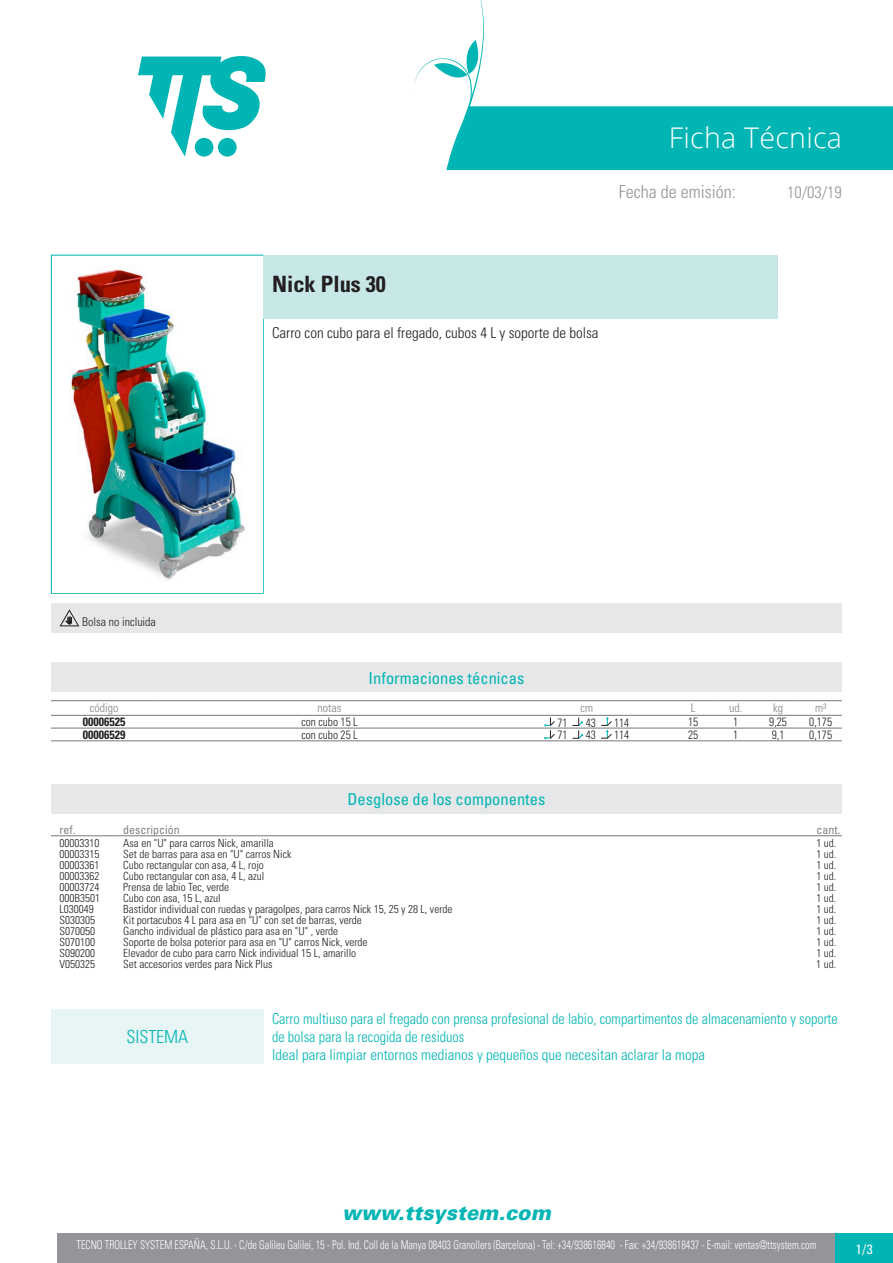
<style>
.page{position:relative;width:893px;height:1263px;background:#fff}
.page>*{position:absolute;margin:0;border:0;box-sizing:border-box;transform-origin:0 0}
.t1{font:300 28.5px "Open Sans";letter-spacing:.01em;color:#fff}
.t2{font:700 condensed 22.5px "Univers LT Std";color:#231f20}
.t3{font:italic 900 20.85px "Univers";color:#00b5b3;scale:.96 1}
.t4{font:300 condensed 18px "Univers";color:#939598}
.t5{font:300 condensed 18px "Univers LT Std";color:#00b5b3}
.t6{font:condensed 16.5px "Univers LT Std";color:#00b5b3}
.t7{font:condensed 16.5px "Univers";color:#00b5b3}
.t8{font:300 condensed 16.5px "Univers";color:#939598}
.t9{font:300 condensed 15px/18px "Univers LT Std";color:#00b5b3;scale:.95 1}
.t10{font:300 condensed 15px "Univers LT Std";color:#231f20}
.t11{font:condensed 13.5px "Univers";color:#fff}
.t12{font:300 condensed 12px "Univers";color:#fff;scale:.85 1}
.t13{font:300 condensed 12px "Univers";color:#231f20;scale:.95 1}
.t14{font:300 condensed 12px "Univers";color:#808285}
.t15{font:condensed 12px "Univers";color:#808285}
.t16{font:700 condensed 12px "Univers";color:#231f20}
.t17{font:300 condensed 12px "Univers";color:#231f20}
.t18{font:300 condensed 11.25px "Univers";color:#231f20}
</style>
<div class="page">
<svg style="left:138px;top:56px;width:128px;height:101px"></svg>
<div style="left:57px;top:1233px;width:779px;height:30px;background:#939598"></div>
<div style="left:836px;top:1233px;width:57px;height:30px;background:#00b5b3"></div>
<svg style="left:415px;top:0;width:478px;height:170px"></svg>
<div style="left:51px;top:255px;width:213px;height:339px;border:1px solid #00b5b3"></div>
<img style="left:52px;top:256px;width:210px;height:336px">
<div style="left:264px;top:255px;width:514px;height:63px;background:#c8e8e8"></div>
<div style="left:51px;top:603px;width:791px;height:29px;background:#e6e7e9"></div>
<svg style="left:60px;top:609px;width:19px;height:17px"></svg>
<div style="left:51px;top:662px;width:791px;height:30px;background:#e6e7e9"></div>
<hr style="left:51px;top:700px;width:106px;height:1px;background:#76787b">
<hr style="left:157px;top:700px;width:345px;height:1px;background:#76787b">
<hr style="left:502px;top:700px;width:170px;height:1px;background:#76787b">
<hr style="left:672px;top:700px;width:42px;height:1px;background:#76787b">
<hr style="left:714px;top:700px;width:43px;height:1px;background:#76787b">
<hr style="left:757px;top:700px;width:42px;height:1px;background:#76787b">
<hr style="left:799px;top:700px;width:43px;height:1px;background:#76787b">
<hr style="left:51px;top:715px;width:106px;height:1px;background:#76787b">
<hr style="left:157px;top:715px;width:345px;height:1px;background:#76787b">
<hr style="left:502px;top:715px;width:170px;height:1px;background:#76787b">
<hr style="left:672px;top:715px;width:42px;height:1px;background:#76787b">
<hr style="left:714px;top:715px;width:43px;height:1px;background:#76787b">
<hr style="left:757px;top:715px;width:42px;height:1px;background:#76787b">
<hr style="left:799px;top:715px;width:43px;height:1px;background:#76787b">
<hr style="left:51px;top:728px;width:106px;height:1px;background:#76787b">
<hr style="left:51px;top:740px;width:106px;height:1px;background:#76787b">
<hr style="left:157px;top:728px;width:345px;height:1px;background:#76787b">
<hr style="left:157px;top:740px;width:345px;height:1px;background:#76787b">
<hr style="left:502px;top:728px;width:170px;height:1px;background:#76787b">
<hr style="left:502px;top:740px;width:170px;height:1px;background:#76787b">
<hr style="left:672px;top:728px;width:42px;height:1px;background:#76787b">
<hr style="left:672px;top:740px;width:42px;height:1px;background:#76787b">
<hr style="left:714px;top:728px;width:43px;height:1px;background:#76787b">
<hr style="left:714px;top:740px;width:43px;height:1px;background:#76787b">
<hr style="left:757px;top:728px;width:42px;height:1px;background:#76787b">
<hr style="left:757px;top:740px;width:42px;height:1px;background:#76787b">
<hr style="left:799px;top:728px;width:43px;height:1px;background:#76787b">
<hr style="left:799px;top:740px;width:43px;height:1px;background:#76787b">
<svg style="left:544px;top:717px;width:11px;height:22px"></svg>
<svg style="left:573px;top:718px;width:10px;height:21px"></svg>
<svg style="left:601px;top:717px;width:11px;height:22px"></svg>
<div style="left:51px;top:784px;width:791px;height:29px;background:#e6e7e9"></div>
<hr style="left:51px;top:835px;width:64px;height:1px;background:#76787b">
<hr style="left:115px;top:835px;width:693px;height:1px;background:#76787b">
<hr style="left:808px;top:835px;width:34px;height:1px;background:#76787b">
<div style="left:51px;top:1009px;width:213px;height:54px;background:#e8f5f5"></div>
<p class="t1" style="left:669px;top:118px;width:175px">Ficha Técnica</p>
<p class="t4" style="left:619px;top:181px;width:118px">Fecha de emisión:</p>
<p class="t8" style="left:787px;top:182px;width:56px">10/03/19</p>
<p class="t2" style="left:272px;top:270px;width:115px">Nick Plus 30</p>
<p class="t10" style="left:272px;top:324px;width:328px">Carro con cubo para el fregado, cubos 4 L y soporte de bolsa</p>
<p class="t17" style="left:82px;top:615px;width:75px">Bolsa no incluida</p>
<p class="t7" style="left:369px;top:667px;width:157px">Informaciones técnicas</p>
<p class="t14" style="left:90px;top:701px;width:30px">código</p>
<p class="t14" style="left:318px;top:701px;width:25px">notas</p>
<p class="t14" style="left:580px;top:701px;width:14px">cm</p>
<p class="t14" style="left:691px;top:701px;width:6px">L</p>
<p class="t14" style="left:729px;top:701px;width:15px">ud.</p>
<p class="t14" style="left:773px;top:701px;width:11px">kg</p>
<p class="t14" style="left:815px;top:701px;width:13px">m³</p>
<p class="t16" style="left:83px;top:715px;width:44px">00006525</p>
<p class="t13" style="left:301px;top:715px;width:61px">con cubo 15 L</p>
<p class="t13" style="left:557px;top:715px;width:12px">71</p>
<p class="t13" style="left:586px;top:715px;width:12px">43</p>
<p class="t13" style="left:614px;top:715px;width:17px">114</p>
<p class="t13" style="left:688px;top:715px;width:12px">15</p>
<p class="t13" style="left:733px;top:715px;width:7px">1</p>
<p class="t13" style="left:769px;top:715px;width:20px">9,25</p>
<p class="t13" style="left:809px;top:715px;width:25px">0,175</p>
<p class="t16" style="left:83px;top:728px;width:44px">00006529</p>
<p class="t13" style="left:301px;top:728px;width:61px">con cubo 25 L</p>
<p class="t13" style="left:557px;top:728px;width:12px">71</p>
<p class="t13" style="left:586px;top:728px;width:12px">43</p>
<p class="t13" style="left:614px;top:728px;width:17px">114</p>
<p class="t13" style="left:688px;top:728px;width:12px">25</p>
<p class="t13" style="left:733px;top:728px;width:7px">1</p>
<p class="t13" style="left:772px;top:728px;width:15px">9,1</p>
<p class="t13" style="left:809px;top:728px;width:25px">0,175</p>
<p class="t6" style="left:347px;top:788px;width:199px">Desglose de los componentes</p>
<p class="t15" style="left:60px;top:822px;width:17px">ref.</p>
<p class="t15" style="left:123px;top:822px;width:58px">descripción</p>
<p class="t15" style="left:816px;top:822px;width:25px">cant.</p>
<p class="t18" style="left:60px;top:836px;width:41px">00003310</p>
<p class="t18" style="left:123px;top:836px;width:152px">Asa en "U" para carros Nick, amarilla</p>
<p class="t18" style="left:816px;top:836px;width:21px">1 ud.</p>
<p class="t18" style="left:60px;top:847px;width:41px">00003315</p>
<p class="t18" style="left:123px;top:847px;width:170px">Set de barras para asa en "U" carros Nick</p>
<p class="t18" style="left:816px;top:847px;width:21px">1 ud.</p>
<p class="t18" style="left:60px;top:858px;width:41px">00003361</p>
<p class="t18" style="left:123px;top:858px;width:142px">Cubo rectangular con asa, 4 L, rojo</p>
<p class="t18" style="left:816px;top:858px;width:21px">1 ud.</p>
<p class="t18" style="left:59px;top:869px;width:41px">00003362</p>
<p class="t18" style="left:123px;top:869px;width:143px">Cubo rectangular con asa, 4 L, azul</p>
<p class="t18" style="left:816px;top:869px;width:21px">1 ud.</p>
<p class="t18" style="left:59px;top:880px;width:41px">00003724</p>
<p class="t18" style="left:123px;top:880px;width:107px">Prensa de labio Tec, verde</p>
<p class="t18" style="left:816px;top:880px;width:21px">1 ud.</p>
<p class="t18" style="left:59px;top:891px;width:42px">000B3501</p>
<p class="t18" style="left:123px;top:891px;width:99px">Cubo con asa, 15 L, azul</p>
<p class="t18" style="left:816px;top:891px;width:21px">1 ud.</p>
<p class="t18" style="left:59px;top:902px;width:36px">L030049</p>
<p class="t18" style="left:123px;top:902px;width:331px">Bastidor individual con ruedas y paragolpes, para carros Nick 15, 25 y 28 L, verde</p>
<p class="t18" style="left:816px;top:902px;width:21px">1 ud.</p>
<p class="t18" style="left:59px;top:913px;width:37px">S030305</p>
<p class="t18" style="left:123px;top:913px;width:240px">Kit portacubos 4 L para asa en "U" con set de barras, verde</p>
<p class="t18" style="left:816px;top:913px;width:21px">1 ud.</p>
<p class="t18" style="left:59px;top:924px;width:37px">S070050</p>
<p class="t18" style="left:123px;top:924px;width:216px">Gancho individual de plástico para asa en "U" , verde</p>
<p class="t18" style="left:816px;top:924px;width:21px">1 ud.</p>
<p class="t18" style="left:59px;top:935px;width:37px">S070100</p>
<p class="t18" style="left:123px;top:935px;width:246px">Soporte de bolsa poterior para asa en "U" carros Nick, verde</p>
<p class="t18" style="left:816px;top:935px;width:21px">1 ud.</p>
<p class="t18" style="left:59px;top:946px;width:37px">S090200</p>
<p class="t18" style="left:123px;top:946px;width:234px">Elevador de cubo para carro Nick individual 15 L, amarillo</p>
<p class="t18" style="left:816px;top:946px;width:21px">1 ud.</p>
<p class="t18" style="left:59px;top:957px;width:37px">V050325</p>
<p class="t18" style="left:123px;top:957px;width:151px">Set accesorios verdes para Nick Plus</p>
<p class="t18" style="left:816px;top:957px;width:21px">1 ud.</p>
<p class="t5" style="left:126px;top:1025px;width:63px">SISTEMA</p>
<p class="t9" style="left:272px;top:1009px;width:597px">Carro multiuso para el fregado con prensa profesional de labio, compartimentos de almacenamiento y soporte de bolsa para la recogida de residuos<br>Ideal para limpiar entornos medianos y pequeños que necesitan aclarar la mopa</p>
<h3 class="t3" style="left:342px;top:1200px;width:219px">www.ttsystem.com</h3>
<p class="t12" style="left:77px;top:1238px;width:872px">TECNO TROLLEY SYSTEM ESPAÑA, S.L.U. - C/de Galileu Galilei, 15 - Pol. Ind. Coll de la Manya 08403 Granollers (Barcelona) - Tel: +34/938616840 - Fax: +34/938618437 - E-mail: ventas@ttsystem.com</p>
<p class="t11" style="left:856px;top:1240px;width:19px">1/3</p>
</div>
